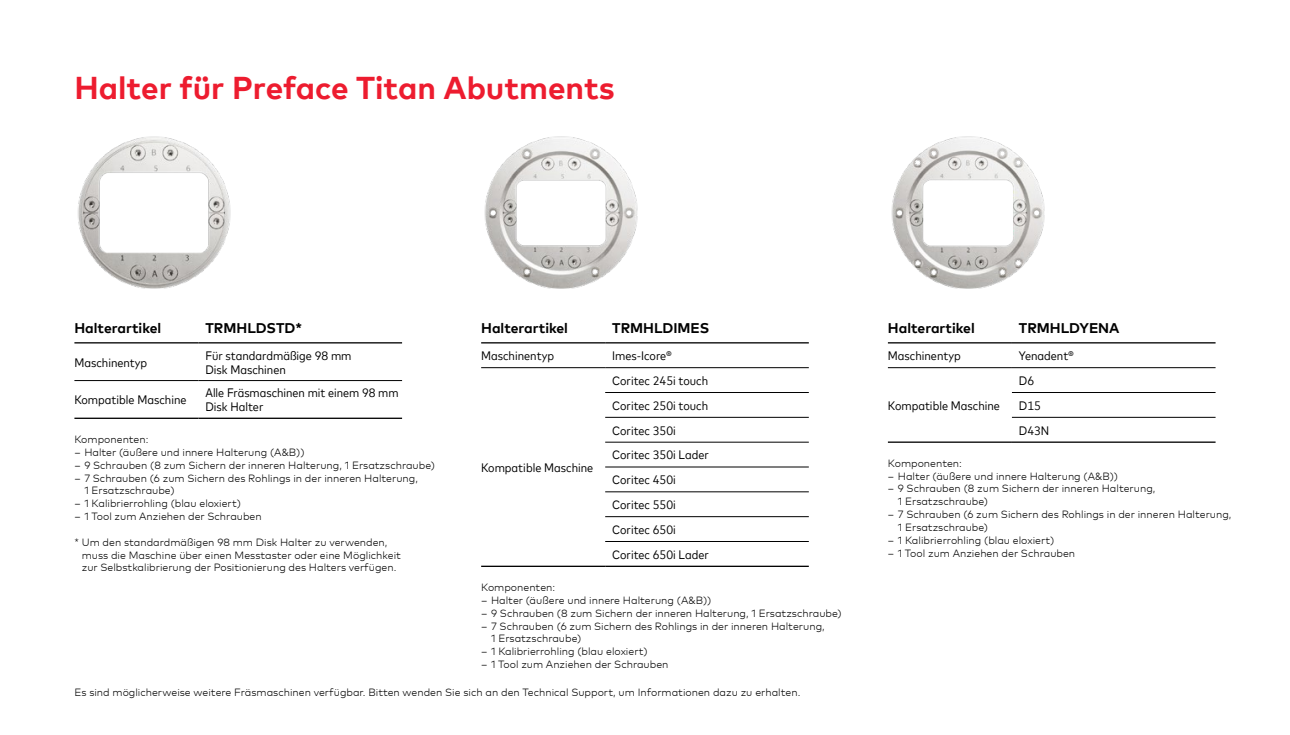
<style>
.page{position:relative;width:1290px;height:735px;background:#fff}
.page>*{position:absolute;margin:0;border:0;box-sizing:border-box;transform-origin:0 0}
.t1{font:700 31.5px "Mark Pro";color:#ed1c2f}
.t2{font:700 14px "Mark Pro";color:#000}
.t3{font:condensed 12.25px/24.8px "Mark Pro";color:#000}
.t4{font:300 10.5px/12.8px "Mark Pro";color:#000}
</style>
<div class="page">
<hr style="left:74px;top:380px;width:124px;height:1px;background:#000">
<hr style="left:198px;top:380px;width:204px;height:1px;background:#000">
<hr style="left:74px;top:342px;width:124px;height:1px;background:#000">
<hr style="left:198px;top:342px;width:204px;height:1px;background:#000">
<hr style="left:74px;top:417px;width:124px;height:1px;background:#000">
<hr style="left:198px;top:417px;width:204px;height:1px;background:#000">
<hr style="left:481px;top:367px;width:124px;height:1px;background:#000">
<hr style="left:605px;top:367px;width:204px;height:1px;background:#000">
<hr style="left:605px;top:392px;width:204px;height:1px;background:#000">
<hr style="left:605px;top:417px;width:204px;height:1px;background:#000">
<hr style="left:605px;top:441px;width:204px;height:1px;background:#000">
<hr style="left:605px;top:466px;width:204px;height:1px;background:#000">
<hr style="left:605px;top:491px;width:204px;height:1px;background:#000">
<hr style="left:605px;top:516px;width:204px;height:1px;background:#000">
<hr style="left:605px;top:541px;width:204px;height:1px;background:#000">
<hr style="left:481px;top:565px;width:124px;height:1px;background:#000">
<hr style="left:481px;top:342px;width:124px;height:1px;background:#000">
<hr style="left:605px;top:342px;width:204px;height:1px;background:#000">
<hr style="left:605px;top:565px;width:204px;height:1px;background:#000">
<hr style="left:888px;top:367px;width:124px;height:1px;background:#000">
<hr style="left:1012px;top:367px;width:203px;height:1px;background:#000">
<hr style="left:1012px;top:392px;width:203px;height:1px;background:#000">
<hr style="left:1012px;top:417px;width:203px;height:1px;background:#000">
<hr style="left:888px;top:441px;width:124px;height:1px;background:#000">
<hr style="left:888px;top:342px;width:124px;height:1px;background:#000">
<hr style="left:1012px;top:342px;width:203px;height:1px;background:#000">
<hr style="left:1012px;top:441px;width:203px;height:1px;background:#000">
<img style="left:484px;top:136px;width:154px;height:153px">
<img style="left:77px;top:136px;width:154px;height:153px">
<img style="left:891px;top:136px;width:154px;height:153px">
<h1 class="t1" style="left:74px;top:64px;width:542px">Halter für Preface Titan Abutments</h1>
<h2 class="t2" style="left:74px;top:318px;width:88px">Halterartikel</h2>
<h2 class="t2" style="left:205px;top:318px;width:98px">TRMHLDSTD*</h2>
<p class="t3" style="left:74px;top:348px;width:74px">Maschinentyp</p>
<p class="t3" style="left:205px;top:347px;width:148px;line-height:14px">Für standardmäßige 98 mm<br>Disk Maschinen</p>
<p class="t3" style="left:74px;top:386px;width:114px">Kompatible Maschine</p>
<p class="t3" style="left:205px;top:385px;width:195px;line-height:14px">Alle Fräsmaschinen mit einem 98 mm<br>Disk Halter</p>
<p class="t4" style="left:74px;top:432px;width:76px">Komponenten:</p>
<p class="t4" style="left:74px;top:444px;width:232px">– Halter (äußere und innere Halterung (A&amp;B))</p>
<p class="t4" style="left:74px;top:457px;width:362px">– 9 Schrauben (8 zum Sichern der inneren Halterung, 1 Ersatzschraube)</p>
<p class="t4" style="left:84px;top:470px;width:335px;text-indent:-10px">– 7 Schrauben (6 zum Sichern des Rohlings in der inneren Halterung,<br>1 Ersatzschraube)</p>
<p class="t4" style="left:74px;top:496px;width:168px">– 1 Kalibrierrohling (blau eloxiert)</p>
<p class="t4" style="left:74px;top:509px;width:189px">– 1 Tool zum Anziehen der Schrauben</p>
<p class="t4" style="left:82px;top:534px;width:321px;text-indent:-7px">* Um den standardmäßigen 98 mm Disk Halter zu verwenden, muss die Maschine über einen Messtaster oder eine Möglichkeit zur Selbstkalibrierung der Positionierung des Halters verfügen.</p>
<h2 class="t2" style="left:481px;top:318px;width:88px">Halterartikel</h2>
<h2 class="t2" style="left:612px;top:318px;width:99px">TRMHLDIMES</h2>
<p class="t3" style="left:481px;top:342px;width:74px">Maschinentyp</p>
<p class="t3" style="left:612px;top:342px;width:61px">Imes-Icore®</p>
<p class="t3" style="left:481px;top:454px;width:114px">Kompatible Maschine</p>
<p class="t3" style="left:612px;top:367px;width:98px">Coritec 245i touch<br>Coritec 250i touch<br>Coritec 350i<br>Coritec 350i Lader<br>Coritec 450i<br>Coritec 550i<br>Coritec 650i<br>Coritec 650i Lader</p>
<p class="t4" style="left:481px;top:579px;width:76px">Komponenten:</p>
<p class="t4" style="left:481px;top:592px;width:232px">– Halter (äußere und innere Halterung (A&amp;B))</p>
<p class="t4" style="left:481px;top:605px;width:362px">– 9 Schrauben (8 zum Sichern der inneren Halterung, 1 Ersatzschraube)</p>
<p class="t4" style="left:491px;top:618px;width:335px;text-indent:-10px">– 7 Schrauben (6 zum Sichern des Rohlings in der inneren Halterung,<br>1 Ersatzschraube)</p>
<p class="t4" style="left:481px;top:644px;width:168px">– 1 Kalibrierrohling (blau eloxiert)</p>
<p class="t4" style="left:481px;top:656px;width:189px">– 1 Tool zum Anziehen der Schrauben</p>
<p class="t4" style="left:74px;top:684px;width:727px">Es sind möglicherweise weitere Fräsmaschinen verfügbar. Bitten wenden Sie sich an den Technical Support, um Informationen dazu zu erhalten.</p>
<h2 class="t2" style="left:888px;top:318px;width:88px">Halterartikel</h2>
<h2 class="t2" style="left:1019px;top:318px;width:102px">TRMHLDYENA</h2>
<p class="t3" style="left:888px;top:342px;width:74px">Maschinentyp</p>
<p class="t3" style="left:1019px;top:342px;width:57px">Yenadent®</p>
<p class="t3" style="left:888px;top:392px;width:114px">Kompatible Maschine</p>
<p class="t3" style="left:1019px;top:367px;width:32px">D6<br>D15<br>D43N</p>
<p class="t4" style="left:888px;top:455px;width:76px">Komponenten:</p>
<p class="t4" style="left:888px;top:468px;width:232px">– Halter (äußere und innere Halterung (A&amp;B))</p>
<p class="t4" style="left:898px;top:481px;width:259px;text-indent:-10px">– 9 Schrauben (8 zum Sichern der inneren Halterung,<br>1 Ersatzschraube)</p>
<p class="t4" style="left:898px;top:507px;width:335px;text-indent:-10px">– 7 Schrauben (6 zum Sichern des Rohlings in der inneren Halterung,<br>1 Ersatzschraube)</p>
<p class="t4" style="left:888px;top:532px;width:168px">– 1 Kalibrierrohling (blau eloxiert)</p>
<p class="t4" style="left:888px;top:545px;width:189px">– 1 Tool zum Anziehen der Schrauben</p>
</div>
